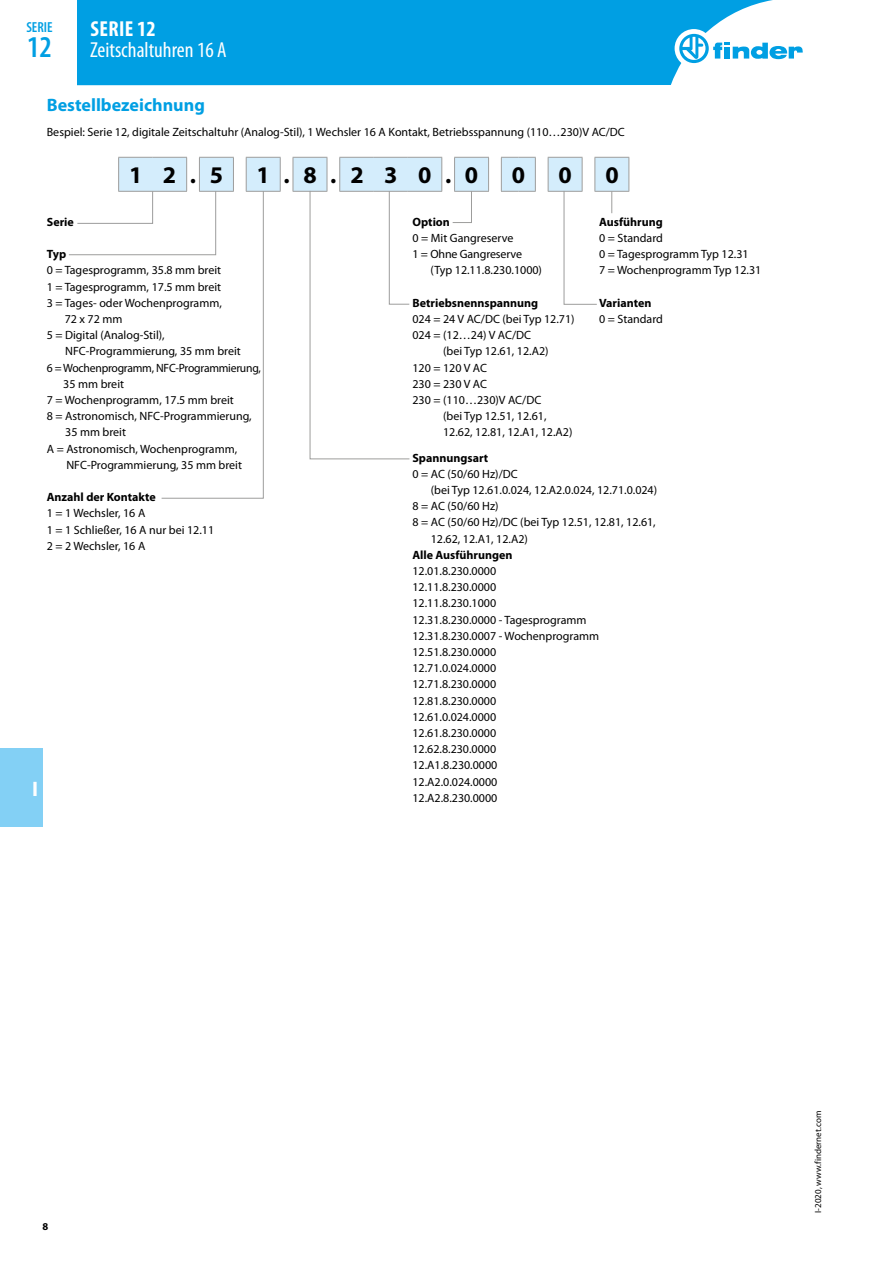
<style>
.page{position:relative;width:893px;height:1263px;background:#fff}
.page>*{position:absolute;margin:0;border:0;box-sizing:border-box;transform-origin:0 0}
.t1{font:600 condensed 30.3px "Myriad Pro";color:#009fe3}
.t2{font:700 24px "Myriad Pro";color:#000}
.t3{font:condensed 21.75px "Myriad Pro";color:#fff}
.t4{font:700 condensed 21.75px "Myriad Pro";letter-spacing:.02em;color:#fff}
.t5{font:700 21px "Myriad Pro";color:#fff}
.t6{font:700 18px "Myriad Pro";color:#009fe3}
.t7{font:600 condensed 14.55px "Myriad Pro";color:#009fe3}
.t8{font:12px/16.2px "Myriad Pro";color:#000}
.t9{font:700 12px "Myriad Pro";color:#000}
.t10{font:12px "Myriad Pro";letter-spacing:-.02em;color:#000}
.t11{font:700 10.5px "Myriad Pro";color:#000}
.t12{font:9px "Myriad Pro";color:#000}
</style>
<div class="page">
<svg style="left:69px;top:157px;width:560px;height:342px"></svg>
<div style="left:0;top:748px;width:43px;height:79px;background:#83d0f5"></div>
<div style="left:77px;top:0;width:696px;height:85px;background:#009fe3"></div>
<div style="left:675px;top:29px;width:38px;height:39px;background:#fff;border-radius:50%"></div>
<svg style="left:679px;top:34px;width:124px;height:29px"></svg>
<p class="t7" style="left:26px;top:19px;width:28px">SERIE</p>
<h1 class="t1" style="left:27px;top:30px;width:26px">12</h1>
<h3 class="t4" style="left:90px;top:16px;width:67px">SERIE 12</h3>
<h3 class="t3" style="left:90px;top:37px;width:138px">Zeitschaltuhren 16 A</h3>
<h3 class="t5" style="left:32px;top:775px;width:7px">I</h3>
<h3 class="t6" style="left:47px;top:93px;width:160px">Bestellbezeichnung</h3>
<p class="t8" style="left:47px;top:124px;width:580px">Bespiel: Serie 12, digitale Zeitschaltuhr (Analog-Stil), 1 Wechsler 16 A Kontakt, Betriebsspannung (110…230)V AC/DC</p>
<h2 class="t2" style="left:129px;top:160px;width:95px">1 2.5</h2>
<h2 class="t2" style="left:257px;top:160px;width:223px">1.8.2 3 0.0</h2>
<h2 class="t2" style="left:512px;top:160px;width:15px">0</h2>
<h2 class="t2" style="left:559px;top:160px;width:15px">0</h2>
<h2 class="t2" style="left:605px;top:160px;width:15px">0</h2>
<p class="t9" style="left:47px;top:214px;width:29px">Serie</p>
<p class="t9" style="left:47px;top:246px;width:21px">Typ</p>
<p class="t8" style="left:47px;top:262px;width:176px">0 = Tagesprogramm, 35.8 mm breit</p>
<p class="t8" style="left:47px;top:278px;width:176px">1 = Tagesprogramm, 17.5 mm breit</p>
<p class="t8" style="left:47px;top:294px;width:177px">3 = Tages- oder Wochenprogramm,</p>
<p class="t8" style="left:65px;top:311px;width:59px">72 x 72 mm</p>
<p class="t8" style="left:47px;top:327px;width:119px">5 = Digital (Analog-Stil),</p>
<p class="t8" style="left:65px;top:343px;width:177px">NFC-Programmierung, 35 mm breit</p>
<p class="t10" style="left:47px;top:360px;width:216px">6 = Wochenprogramm, NFC-Programmierung,</p>
<p class="t8" style="left:63px;top:375px;width:62px">35 mm breit</p>
<p class="t8" style="left:47px;top:392px;width:189px">7 = Wochenprogramm, 17.5 mm breit</p>
<p class="t8" style="left:47px;top:408px;width:206px">8 = Astronomisch, NFC-Programmierung,</p>
<p class="t8" style="left:65px;top:424px;width:62px">35 mm breit</p>
<p class="t8" style="left:47px;top:440px;width:192px">A = Astronomisch, Wochenprogramm,</p>
<p class="t8" style="left:66px;top:456px;width:177px">NFC-Programmierung, 35 mm breit</p>
<p class="t9" style="left:47px;top:489px;width:110px">Anzahl der Kontakte</p>
<p class="t8" style="left:47px;top:505px;width:169px">1 = 1 Wechsler, 16 A<br>1 = 1 Schließer, 16 A nur bei 12.11<br>2 = 2 Wechsler, 16 A</p>
<p class="t9" style="left:599px;top:214px;width:65px">Ausführung</p>
<p class="t8" style="left:599px;top:230px;width:164px">0 = Standard<br>0 = Tagesprogramm Typ 12.31<br>7 = Wochenprogramm Typ 12.31</p>
<p class="t9" style="left:599px;top:295px;width:54px">Varianten</p>
<p class="t8" style="left:599px;top:311px;width:65px">0 = Standard</p>
<p class="t9" style="left:412px;top:214px;width:39px">Option</p>
<p class="t8" style="left:412px;top:230px;width:102px">0 = Mit Gangreserve</p>
<p class="t8" style="left:412px;top:246px;width:111px">1 = Ohne Gangreserve</p>
<p class="t8" style="left:430px;top:262px;width:113px">(Typ 12.11.8.230.1000)</p>
<p class="t9" style="left:412px;top:295px;width:127px">Betriebsnennspannung</p>
<p class="t8" style="left:412px;top:311px;width:164px">024 = 24 V AC/DC (bei Typ 12.71)</p>
<p class="t8" style="left:412px;top:327px;width:120px">024 = (12…24) V AC/DC</p>
<p class="t8" style="left:443px;top:343px;width:107px">(bei Typ 12.61, 12.A2)</p>
<p class="t8" style="left:412px;top:359px;width:76px">120 = 120 V AC</p>
<p class="t8" style="left:412px;top:375px;width:76px">230 = 230 V AC</p>
<p class="t8" style="left:412px;top:392px;width:130px">230 = (110…230)V AC/DC</p>
<p class="t8" style="left:443px;top:408px;width:105px">(bei Typ 12.51, 12.61,</p>
<p class="t8" style="left:443px;top:424px;width:131px">12.62, 12.81, 12.A1, 12.A2)</p>
<p class="t9" style="left:412px;top:450px;width:77px">Spannungsart</p>
<p class="t8" style="left:412px;top:465px;width:107px">0 = AC (50/60 Hz)/DC</p>
<p class="t8" style="left:431px;top:482px;width:228px">(bei Typ 12.61.0.024, 12.A2.0.024, 12.71.0.024)</p>
<p class="t8" style="left:412px;top:498px;width:88px">8 = AC (50/60 Hz)</p>
<p class="t8" style="left:412px;top:514px;width:245px">8 = AC (50/60 Hz)/DC (bei Typ 12.51, 12.81, 12.61,</p>
<p class="t8" style="left:431px;top:530px;width:99px">12.62, 12.A1, 12.A2)</p>
<p class="t9" style="left:412px;top:547px;width:102px">Alle Ausführungen</p>
<p class="t8" style="left:412px;top:563px;width:188px">12.01.8.230.0000<br>12.11.8.230.0000<br>12.11.8.230.1000<br>12.31.8.230.0000 - Tagesprogramm<br>12.31.8.230.0007 - Wochenprogramm<br>12.51.8.230.0000<br>12.71.0.024.0000<br>12.71.8.230.0000<br>12.81.8.230.0000<br>12.61.0.024.0000<br>12.61.8.230.0000<br>12.62.8.230.0000<br>12.A1.8.230.0000<br>12.A2.0.024.0000<br>12.A2.8.230.0000</p>
<p class="t11" style="left:43px;top:1219px;width:7px">8</p>
<p class="t12" style="left:812px;top:1213px;width:103px;rotate:-90deg">I-2020, www.findernet.com</p>
</div>
